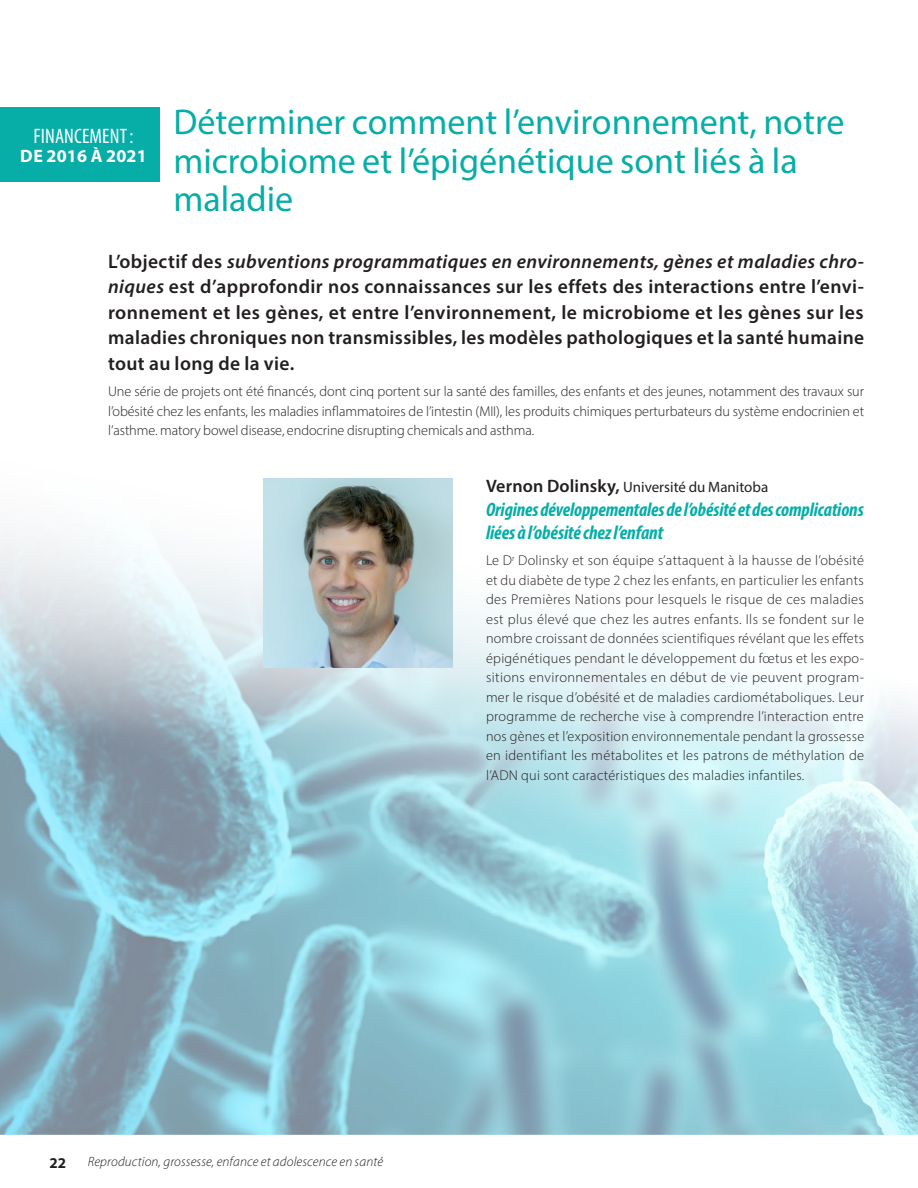
<style>
.page{position:relative;width:918px;height:1188px;background:#fff}
.page>*{position:absolute;margin:0;border:0;box-sizing:border-box;transform-origin:0 0}
.Lv_3_header{font:36px/39px "Myriad Pro";color:#07ada7}
.Map_text_box{font:condensed 21px "Myriad Pro";letter-spacing:.005em;color:#fff}
.body_text{font:600 19.5px/25.5px "Myriad Pro";letter-spacing:.02em;color:#231f20;text-align:justify}
.body_text-2{font:italic 700 condensed 19.5px/23.4px "Myriad Pro";letter-spacing:-.005em;color:#07ada7}
.Map_text_box-2{font:700 18px "Myriad Pro";letter-spacing:.01em;color:#fff}
.contributor_name{font:15px "Myriad Pro";color:#231f20}
.t1{font:700 15px "Myriad Pro";color:#231f20}
.body_text-3{font:300 14.25px/19.5px "Myriad Pro";letter-spacing:.01em;color:#231f20;text-align:justify}
.t2{font:italic 300 13.5px "Myriad Pro";letter-spacing:.01em;color:#231f20}
.s1{font-style:italic}
.s2{font-weight:600;font-size:18px}
</style>
<div class="page">
<img style="left:0;top:478px;width:918px;height:656px">
<img style="left:263px;top:479px;width:189px;height:189px">
<div style="left:0;top:108px;width:160px;height:74px;background:#07ada7"></div>
<p class="Map_text_box" style="left:34px;top:123px;width:102px">FINANCEMENT :</p>
<p class="Map_text_box-2" style="left:20px;top:144px;width:128px">DE 2016 À 2021</p>
<p class="Lv_3_header" style="left:173px;top:101px;width:673px">Déterminer comment l’environnement, notre microbiome et l’épigénétique sont liés à la maladie</p>
<p class="body_text" style="left:108px;top:248px;width:758px">L’objectif des <span class="s1">subventions programmatiques en environnements, gènes et maladies chro&shy;niques</span> est d’approfondir nos connaissances sur les effets des interactions entre l’envi&shy;ronnement et les gènes, et entre l’environnement, le microbiome et les gènes sur les maladies chroniques non transmissibles, les modèles pathologiques et la santé humaine tout au long de la vie.</p>
<p class="body_text-3" style="left:108px;top:381px;width:758px">Une série de projets ont été financés, dont cinq portent sur la santé des familles, des enfants et des jeunes, notamment des travaux sur l’obésité chez les enfants, les maladies inflammatoires de l’intestin (MII), les produits chimiques perturbateurs du système endocrinien et l’asthme. matory bowel disease, endocrine disrupting chemicals and asthma.</p>
<p class="contributor_name" style="left:486px;top:478px;width:284px"><span class="s2">Vernon Dolinsky,</span> Université du Manitoba</p>
<p class="body_text-2" style="left:486px;top:497px;width:379px">Origines développementales de l’obésité et des complications liées à l’obésité chez l’enfant</p>
<p class="body_text-3" style="left:486px;top:551px;width:380px">Le D<sup>r</sup> Dolinsky et son équipe s’attaquent à la hausse de l’obésité et du diabète de type 2 chez les enfants, en particulier les enfants des Premières Nations pour lesquels le risque de ces maladies est plus élevé que chez les autres enfants. Ils se fondent sur le nombre croissant de données scientifiques révélant que les effets épigénétiques pendant le développement du fœtus et les expo&shy;sitions environnementales en début de vie peuvent program&shy;mer le risque d’obésité et de maladies cardiométaboliques. Leur programme de recherche vise à comprendre l’interaction entre nos gènes et l’exposition environnementale pendant la grossesse en identifiant les métabolites et les patrons de méthylation de l’ADN qui sont caractéristiques des maladies infantiles.</p>
<p class="t1" style="left:50px;top:1153px;width:18px">22</p>
<p class="t2" style="left:88px;top:1154px;width:297px">Reproduction, grossesse, enfance et adolescence en santé</p>
</div>
